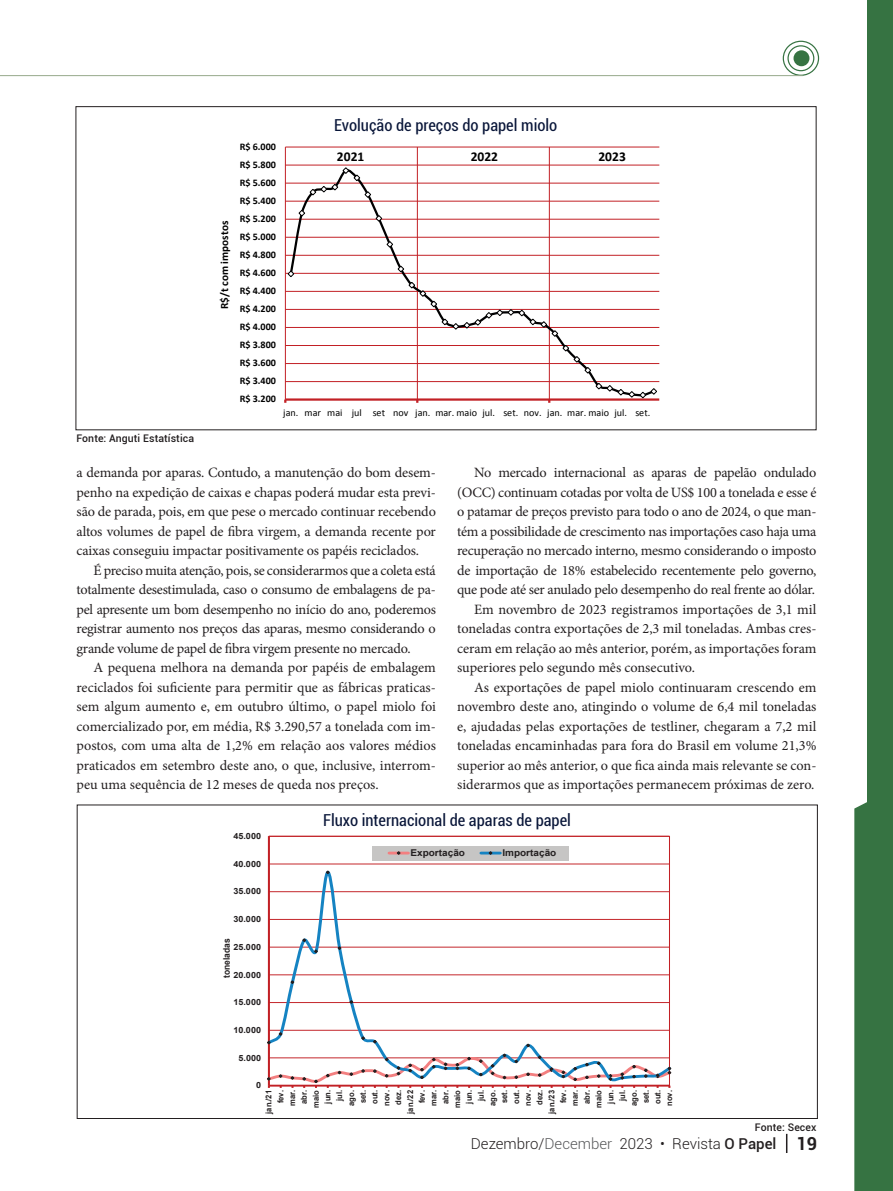
<style>
.page{position:relative;width:893px;height:1191px;background:#fff}
.page>*{position:absolute;margin:0;border:0;box-sizing:border-box;transform-origin:0 0}
.t1{font:condensed 16.5px "Roboto";color:#091639}
.t2{font:300 15px "Roboto";color:#231f20}
.t3{font:14.25px/19.5px "Minion Pro";letter-spacing:-.01em;color:#231f20;text-align:justify}
.t4{font:700 13.5px "Calibri";letter-spacing:.005em;color:#000001}
.t5{font:700 11.25px "Calibri";letter-spacing:.005em;color:#000001}
.t6{font:500 10.5px "Roboto";letter-spacing:.01em;color:#231f20}
.t7{font:700 10.05px "Calibri";color:#000001}
.t8{font:10.05px "Calibri";color:#000001}
.t9{font:700 9.45px "Arial";color:#231f20;scale:1.06 1}
.t10{font:700 9px "Arial";color:#231f20;scale:.94 1}
.t11{font:700 8.55px "Arial";letter-spacing:.005em;color:#231f20;scale:1.06 1}
.t12{font:700 8.1px/11.9px "Arial";letter-spacing:-.005em;color:#231f20;text-align:right;scale:.94 1}
.s1{color:#57585a}
.s2{font-weight:500}
.s3{font-weight:700;font-size:18px}
</style>
<div class="page">
<div style="left:867px;top:0;width:26px;height:1191px;background:#367342"></div>
<svg style="left:782px;top:40px;width:38px;height:36px"></svg>
<hr style="left:0;top:75px;width:803px;height:1px;background:#97a98c">
<svg style="left:854px;top:802px;width:13px;height:389px;background:#3d7748"></svg>
<svg style="left:786px;top:1133px;width:1px;height:20px"></svg>
<hr style="left:285px;top:381px;width:374px;height:1px;background:#c22025">
<hr style="left:285px;top:363px;width:374px;height:1px;background:#c22025">
<hr style="left:285px;top:345px;width:374px;height:1px;background:#c22025">
<hr style="left:285px;top:327px;width:374px;height:1px;background:#c22025">
<hr style="left:285px;top:309px;width:374px;height:1px;background:#c22025">
<hr style="left:285px;top:291px;width:374px;height:1px;background:#c22025">
<hr style="left:285px;top:273px;width:374px;height:1px;background:#c22025">
<hr style="left:285px;top:255px;width:374px;height:1px;background:#c22025">
<hr style="left:285px;top:237px;width:374px;height:1px;background:#c22025">
<hr style="left:285px;top:219px;width:374px;height:1px;background:#c22025">
<hr style="left:285px;top:201px;width:374px;height:1px;background:#c22025">
<hr style="left:285px;top:183px;width:374px;height:1px;background:#c22025">
<hr style="left:285px;top:165px;width:374px;height:1px;background:#c22025">
<hr style="left:285px;top:147px;width:374px;height:1px;background:#c22025">
<hr style="left:285px;top:147px;width:1px;height:252px;background:#c22025">
<hr style="left:417px;top:147px;width:1px;height:252px;background:#c22025">
<hr style="left:549px;top:147px;width:1px;height:252px;background:#c22025">
<hr style="left:285px;top:398px;width:374px;height:3px;background:#c22025">
<svg style="left:288px;top:166px;width:369px;height:231px"></svg>
<svg style="left:288px;top:271px;width:6px;height:6px"></svg>
<svg style="left:299px;top:210px;width:6px;height:6px"></svg>
<svg style="left:310px;top:167px;width:61px;height:31px"></svg>
<svg style="left:376px;top:215px;width:6px;height:7px"></svg>
<svg style="left:387px;top:241px;width:6px;height:7px"></svg>
<svg style="left:398px;top:266px;width:6px;height:6px"></svg>
<svg style="left:409px;top:282px;width:149px;height:55px"></svg>
<svg style="left:563px;top:345px;width:28px;height:28px"></svg>
<svg style="left:596px;top:383px;width:61px;height:15px"></svg>
<hr style="left:269px;top:863px;width:400px;height:1px;background:#c22025">
<hr style="left:268px;top:836px;width:2px;height:249px;background:#c22025">
<svg style="left:269px;top:868px;width:401px;height:185px"></svg>
<svg style="left:267px;top:1040px;width:4px;height:4px"></svg>
<svg style="left:278px;top:1032px;width:5px;height:4px"></svg>
<svg style="left:290px;top:980px;width:5px;height:4px"></svg>
<svg style="left:302px;top:938px;width:4px;height:4px"></svg>
<svg style="left:314px;top:949px;width:4px;height:4px"></svg>
<svg style="left:326px;top:870px;width:4px;height:4px"></svg>
<svg style="left:337px;top:946px;width:5px;height:4px"></svg>
<svg style="left:349px;top:1000px;width:4px;height:4px"></svg>
<svg style="left:361px;top:1036px;width:4px;height:4px"></svg>
<svg style="left:373px;top:1039px;width:4px;height:4px"></svg>
<svg style="left:526px;top:1043px;width:4px;height:4px"></svg>
<svg style="left:267px;top:1053px;width:405px;height:34px"></svg>
<div style="left:373px;top:846px;width:196px;height:14px;background:#c6c5c4"></div>
<hr style="left:389px;top:851px;width:19px;height:3px;background:#f37f80">
<svg style="left:396px;top:851px;width:5px;height:4px"></svg>
<hr style="left:481px;top:851px;width:19px;height:3px;background:#1583c2">
<svg style="left:488px;top:851px;width:5px;height:4px"></svg>
<p class="t6" style="left:76px;top:431px;width:119px">Fonte: Anguti Estatística</p>
<p class="t5" style="left:218px;top:309px;width:90px;rotate:-90deg">R$/t com impostos</p>
<p class="t7" style="left:240px;top:140px;width:38px">R$ 6.000</p>
<p class="t7" style="left:240px;top:158px;width:38px">R$ 5.800</p>
<p class="t7" style="left:240px;top:176px;width:38px">R$ 5.600</p>
<p class="t7" style="left:240px;top:194px;width:38px">R$ 5.400</p>
<p class="t7" style="left:240px;top:212px;width:38px">R$ 5.200</p>
<p class="t7" style="left:240px;top:230px;width:38px">R$ 5.000</p>
<p class="t7" style="left:240px;top:248px;width:38px">R$ 4.800</p>
<p class="t7" style="left:240px;top:266px;width:38px">R$ 4.600</p>
<p class="t7" style="left:240px;top:285px;width:38px">R$ 4.400</p>
<p class="t7" style="left:240px;top:303px;width:38px">R$ 4.200</p>
<p class="t7" style="left:240px;top:321px;width:38px">R$ 4.000</p>
<p class="t7" style="left:240px;top:339px;width:38px">R$ 3.800</p>
<p class="t7" style="left:240px;top:357px;width:38px">R$ 3.600</p>
<p class="t7" style="left:240px;top:375px;width:38px">R$ 3.400</p>
<p class="t7" style="left:240px;top:393px;width:38px">R$ 3.200</p>
<p class="t1" style="left:334px;top:113px;width:225px">Evolução de preços do papel miolo</p>
<p class="t4" style="left:337px;top:149px;width:29px">2021</p>
<p class="t4" style="left:471px;top:148px;width:29px">2022</p>
<p class="t4" style="left:598px;top:148px;width:29px">2023</p>
<p class="t8" style="left:283px;top:406px;width:368px">jan. mar mai jul set nov jan. mar. maio jul. set. nov. jan. mar. maio jul. set.</p>
<p class="t3" style="left:77px;top:463px;width:361px">a demanda por aparas. Contudo, a manutenção do bom desem&shy;penho na expedição de caixas e chapas poderá mudar esta previ&shy;são de parada, pois, em que pese o mercado continuar recebendo altos volumes de papel de fibra virgem, a demanda recente por caixas conseguiu impactar positivamente os papéis reciclados.</p>
<p class="t3" style="left:77px;top:560px;width:361px;text-indent:17px">É preciso muita atenção, pois, se considerarmos que a coleta está totalmente desestimulada, caso o consumo de embalagens de pa&shy;pel apresente um bom desempenho no início do ano, poderemos registrar aumento nos preços das aparas, mesmo considerando o grande volume de papel de fibra virgem presente no mercado.</p>
<p class="t3" style="left:77px;top:658px;width:361px;text-indent:17px">A pequena melhora na demanda por papéis de embalagem reciclados foi suficiente para permitir que as fábricas praticas&shy;sem algum aumento e, em outubro último, o papel miolo foi comercializado por, em média, R$ 3.290,57 a tonelada com im&shy;postos, com uma alta de 1,2% em relação aos valores médios praticados em setembro deste ano, o que, inclusive, interrom&shy;peu uma sequência de 12 meses de queda nos preços.</p>
<p class="t3" style="left:474px;top:463px;width:344px">No mercado internacional as aparas de papelão ondulado</p>
<p class="t3" style="left:457px;top:482px;width:361px">(OCC) continuam cotadas por volta de US$ 100 a tonelada e esse é</p>
<p class="t3" style="left:457px;top:502px;width:361px">o patamar de preços previsto para todo o ano de 2024, o que man-</p>
<p class="t3" style="left:457px;top:521px;width:361px">tém a possibilidade de crescimento nas importações caso haja uma</p>
<p class="t3" style="left:457px;top:541px;width:361px">recuperação no mercado interno, mesmo considerando o imposto</p>
<p class="t3" style="left:457px;top:560px;width:361px">de importação de 18% estabelecido recentemente pelo governo,</p>
<p class="t3" style="left:457px;top:580px;width:359px">que pode até ser anulado pelo desempenho do real frente ao dólar.</p>
<p class="t3" style="left:474px;top:599px;width:344px">Em novembro de 2023 registramos importações de 3,1 mil</p>
<p class="t3" style="left:457px;top:619px;width:361px">toneladas contra exportações de 2,3 mil toneladas. Ambas cres-</p>
<p class="t3" style="left:457px;top:638px;width:361px">ceram em relação ao mês anterior, porém, as importações foram</p>
<p class="t3" style="left:457px;top:658px;width:239px">superiores pelo segundo mês consecutivo.</p>
<p class="t3" style="left:474px;top:677px;width:344px">As exportações de papel miolo continuaram crescendo em</p>
<p class="t3" style="left:457px;top:697px;width:361px">novembro deste ano, atingindo o volume de 6,4 mil toneladas</p>
<p class="t3" style="left:457px;top:716px;width:361px">e, ajudadas pelas exportações de testliner, chegaram a 7,2 mil</p>
<p class="t3" style="left:457px;top:736px;width:361px">toneladas encaminhadas para fora do Brasil em volume 21,3%</p>
<p class="t3" style="left:457px;top:755px;width:361px">superior ao mês anterior, o que fica ainda mais relevante se con-</p>
<p class="t3" style="left:457px;top:775px;width:359px">siderarmos que as importações permanecem próximas de zero.</p>
<p class="t11" style="left:233px;top:830px;width:28px">45.000</p>
<p class="t11" style="left:233px;top:858px;width:28px">40.000</p>
<p class="t11" style="left:233px;top:885px;width:28px">35.000</p>
<p class="t11" style="left:233px;top:913px;width:28px">30.000</p>
<p class="t10" style="left:221px;top:978px;width:44px;rotate:-90deg">toneladas</p>
<p class="t11" style="left:233px;top:941px;width:28px">25.000</p>
<p class="t11" style="left:233px;top:969px;width:28px">20.000</p>
<p class="t11" style="left:233px;top:996px;width:28px">15.000</p>
<p class="t11" style="left:233px;top:1024px;width:28px">10.000</p>
<p class="t11" style="left:238px;top:1052px;width:23px">5.000</p>
<p class="t1" style="left:323px;top:808px;width:249px">Fluxo internacional de aparas de papel</p>
<p class="t9" style="left:410px;top:846px;width:53px">Exportação</p>
<p class="t9" style="left:502px;top:846px;width:52px">Importação</p>
<p class="t11" style="left:256px;top:1079px;width:6px">0</p>
<p class="t12" style="left:263px;top:1113px;width:27px;rotate:-90deg">jan./21 fev. mar. abr. maio jun. jul. ago. set. out. nov. dez. jan./22 fev. mar. abr. maio jun. jul. ago. set. out. nov. dez. jan./23 fev. mar. abr. maio jun. jul. ago. set. out. nov.</p>
<p class="t6" style="left:755px;top:1119px;width:63px">Fonte: Secex</p>
<p class="t2" style="left:471px;top:1133px;width:348px">Dezembro/<span class="s1">December</span> 2023 • Revista <span class="s2">O Papel</span> <span class="s3">19</span></p>
</div>
